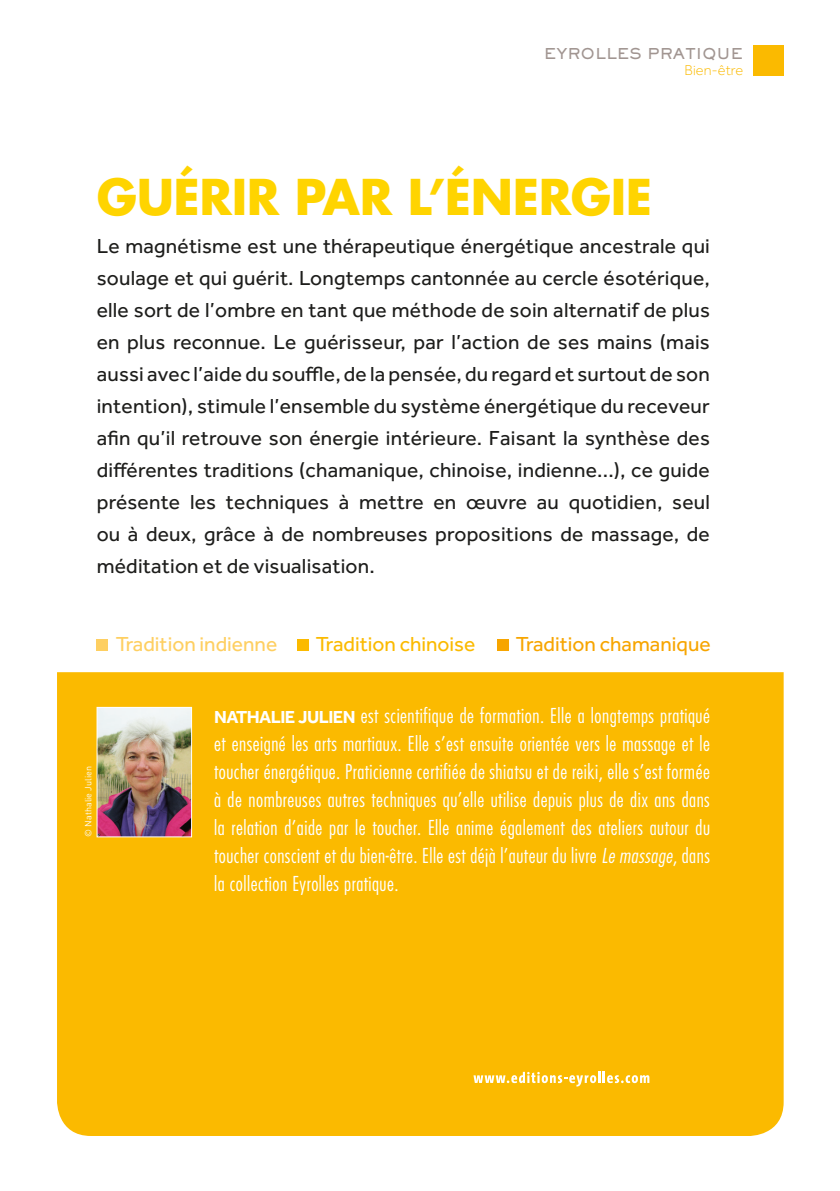
<style>
.page{position:relative;width:840px;height:1191px;background:#fff}
.page>*{position:absolute;margin:0;border:0;box-sizing:border-box;transform-origin:0 0}
.t1{font:700 48px "Futura Std";letter-spacing:-.01em;color:#ffd400}
.t2{font:21px/32px "Effra";letter-spacing:.01em;color:#1d1d1b;text-align:justify}
.t3{font:21px "Effra";color:#f7a500}
.t4{font:21px "Effra";color:#fecf61}
.t5{font:21px "Effra";color:#fbba00}
.t6{font:300 condensed 20px/28px "Futura";letter-spacing:.025em;color:#fff;text-align:justify}
.t7{font:14.6px "AT Sackers Heavy Gothic";color:#a19591}
.t8{font:300 14.6px "Effra";color:#fbba00}
.t9{font:9px "DIN";color:#fff}
.s1{font-family:"Effra";font-weight:700;font-stretch:normal;font-size:18px}
.s2{font-style:italic}
</style>
<div class="page">
<div style="left:57px;top:672px;width:726px;height:464px;background:#fbba00"></div>
<div style="left:97px;top:640px;width:11px;height:11px;background:#fecf61"></div>
<div style="left:297px;top:640px;width:11px;height:11px;background:#fbba00"></div>
<div style="left:497px;top:640px;width:11px;height:11px;background:#f7a500"></div>
<div style="left:753px;top:46px;width:30px;height:30px;background:#fbba00"></div>
<svg style="left:473px;top:1072px;width:176px;height:14px"></svg>
<img style="left:99px;top:709px;width:91px;height:126px">
<div style="left:97px;top:707px;width:95px;height:130px;border:1px solid #fff"></div>
<p class="t7" style="left:544px;top:44px;width:201px">EYROLLES PRATIQUE</p>
<p class="t8" style="left:684px;top:62px;width:60px">Bien-être</p>
<h1 class="t1" style="left:97px;top:165px;width:557px">GUÉRIR PAR L’ÉNERGIE</h1>
<p class="t2" style="left:97px;top:230px;width:614px">Le magnétisme est une thérapeutique énergétique ancestrale qui soulage et qui guérit. Longtemps cantonnée au cercle ésotérique, elle sort de l’ombre en tant que méthode de soin alternatif de plus en plus reconnue. Le guérisseur, par l’action de ses mains (mais aussi avec l’aide du souffle, de la pensée, du regard et surtout de son intention), stimule l’ensemble du système énergétique du receveur afin qu’il retrouve son énergie intérieure. Faisant la synthèse des différentes traditions (chamanique, chinoise, indienne...), ce guide présente les techniques à mettre en œuvre au quotidien, seul ou à deux, grâce à de nombreuses propositions de massage, de méditation et de visualisation.</p>
<p class="t9" style="left:83px;top:837px;width:72px;rotate:-90deg">© Nathalie Julien</p>
<p class="t4" style="left:116px;top:632px;width:163px">Tradition indienne</p>
<p class="t5" style="left:316px;top:632px;width:161px">Tradition chinoise</p>
<p class="t3" style="left:516px;top:632px;width:196px">Tradition chamanique</p>
<p class="t6" style="left:214px;top:701px;width:497px"><span class="s1">NATHALIE JULIEN</span> est scientifique de formation. Elle a longtemps pratiqué et enseigné les arts martiaux. Elle s’est ensuite orientée vers le massage et le toucher énergétique. Praticienne certifiée de shiatsu et de reiki, elle s’est formée à de nombreuses autres techniques qu’elle utilise depuis plus de dix ans dans la relation d’aide par le toucher. Elle anime également des ateliers autour du toucher conscient et du bien-être. Elle est déjà l’auteur du livre <span class="s2">Le massage</span>, dans la collection Eyrolles pratique.</p>
</div>
